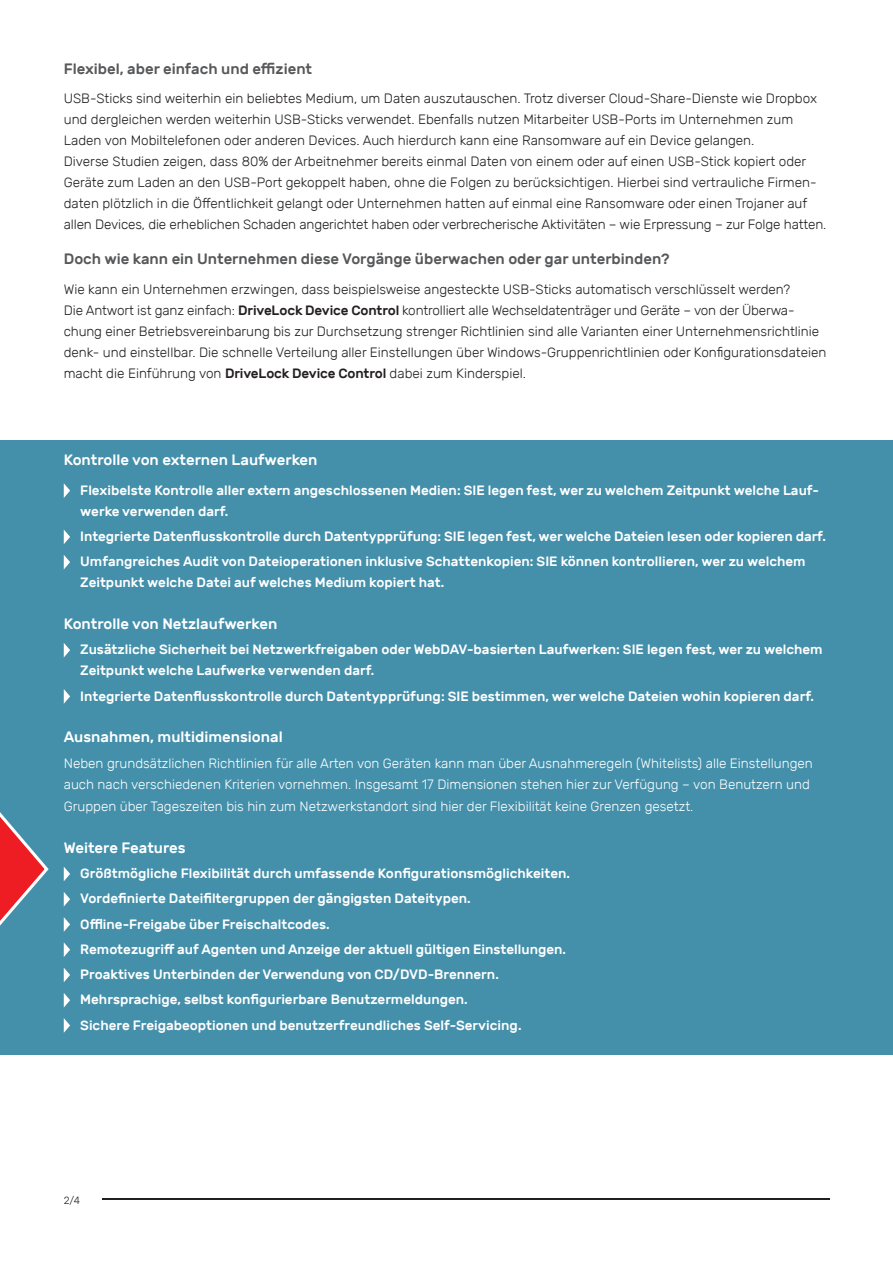
<style>
.page{position:relative;width:893px;height:1263px;background:#fff}
.page>*{position:absolute;margin:0;border:0;box-sizing:border-box;transform-origin:0 0}
.t1{font:500 15px "Rubik";color:#57585a}
.t2{font:500 15px "Rubik";color:#fff}
.t3{font:300 13.5px/21px "Rubik";color:#231f20}
.t4{font:500 13.5px/25.2px "Rubik";color:#fff}
.t5{font:300 13.5px/21px "Rubik";color:#fff}
.t6{font:300 10.5px "Rubik";color:#231f20}
.s1{font-weight:500}
</style>
<div class="page">
<div style="left:0;top:440px;width:893px;height:614px;background:#4490aa"></div>
<svg style="left:64px;top:483px;width:6px;height:15px"></svg>
<svg style="left:64px;top:530px;width:6px;height:14px"></svg>
<svg style="left:64px;top:555px;width:6px;height:14px"></svg>
<svg style="left:64px;top:643px;width:6px;height:14px"></svg>
<svg style="left:64px;top:689px;width:6px;height:15px"></svg>
<svg style="left:64px;top:867px;width:6px;height:14px"></svg>
<svg style="left:64px;top:892px;width:6px;height:14px"></svg>
<svg style="left:64px;top:917px;width:6px;height:15px"></svg>
<svg style="left:64px;top:942px;width:6px;height:15px"></svg>
<svg style="left:64px;top:968px;width:6px;height:14px"></svg>
<svg style="left:64px;top:993px;width:6px;height:14px"></svg>
<svg style="left:64px;top:1018px;width:6px;height:15px"></svg>
<svg style="left:0;top:812px;width:49px;height:114px"></svg>
<hr style="left:102px;top:1199px;width:727px;height:1px;background:#231f20">
<p class="t1" style="left:64px;top:60px;width:250px">Flexibel, aber einfach und effizient</p>
<p class="t3" style="left:64px;top:88px;width:764px">USB-Sticks sind weiterhin ein beliebtes Medium, um Daten auszutauschen. Trotz diverser Cloud-Share-Dienste wie Dropbox und dergleichen werden weiterhin USB-Sticks verwendet. Ebenfalls nutzen Mitarbeiter USB-Ports im Unternehmen zum Laden von Mobiltelefonen oder anderen Devices. Auch hierdurch kann eine Ransomware auf ein Device gelangen.<br>Diverse Studien zeigen, dass 80% der Arbeitnehmer bereits einmal Daten von einem oder auf einen USB-Stick kopiert oder Geräte zum Laden an den USB-Port gekoppelt haben, ohne die Folgen zu berücksichtigen. Hierbei sind vertrauliche Firmen&shy;daten plötzlich in die Öffentlichkeit gelangt oder Unternehmen hatten auf einmal eine Ransomware oder einen Trojaner auf allen Devices, die erheblichen Schaden angerichtet haben oder verbrecherische Aktivitäten – wie Erpressung – zur Folge hatten.</p>
<p class="t1" style="left:64px;top:251px;width:607px">Doch wie kann ein Unternehmen diese Vorgänge überwachen oder gar unterbinden?</p>
<p class="t3" style="left:64px;top:279px;width:764px">Wie kann ein Unternehmen erzwingen, dass beispielsweise angesteckte USB-Sticks automatisch verschlüsselt werden?<br>Die Antwort ist ganz einfach: <span class="s1">DriveLock Device Control</span> kontrolliert alle Wechseldatenträger und Geräte – von der Überwa&shy;chung einer Betriebsvereinbarung bis zur Durchsetzung strenger Richtlinien sind alle Varianten einer Unternehmensrichtlinie denk- und einstellbar. Die schnelle Verteilung aller Einstellungen über Windows-Gruppenrichtlinien oder Konfigurationsdateien macht die Einführung von <span class="s1">DriveLock Device Control</span> dabei zum Kinderspiel.</p>
<p class="t2" style="left:64px;top:452px;width:255px">Kontrolle von externen Laufwerken</p>
<p class="t4" style="left:80px;top:480px;width:740px;line-height:21px">Flexibelste Kontrolle aller extern angeschlossenen Medien: SIE legen fest, wer zu welchem Zeitpunkt welche Lauf&shy;werke verwenden darf.</p>
<p class="t4" style="left:80px;top:524px;width:747px">Integrierte Datenflusskontrolle durch Datentypprüfung: SIE legen fest, wer welche Dateien lesen oder kopieren darf.<br>Umfangreiches Audit von Dateioperationen inklusive Schattenkopien: SIE können kontrollieren, wer zu welchem</p>
<p class="t4" style="left:80px;top:570px;width:365px">Zeitpunkt welche Datei auf welches Medium kopiert hat.</p>
<p class="t2" style="left:64px;top:615px;width:215px">Kontrolle von Netzlaufwerken</p>
<p class="t4" style="left:80px;top:639px;width:744px;line-height:21px">Zusätzliche Sicherheit bei Netzwerkfreigaben oder WebDAV-basierten Laufwerken: SIE legen fest, wer zu welchem<br>Zeitpunkt welche Laufwerke verwenden darf.</p>
<p class="t4" style="left:80px;top:683px;width:735px">Integrierte Datenflusskontrolle durch Datentypprüfung: SIE bestimmen, wer welche Dateien wohin kopieren darf.</p>
<p class="t2" style="left:64px;top:729px;width:220px">Ausnahmen, multidimensional</p>
<p class="t5" style="left:64px;top:752px;width:751px">Neben grundsätzlichen Richtlinien für alle Arten von Geräten kann man über Ausnahmeregeln (Whitelists) alle Einstellungen auch nach verschiedenen Kriterien vornehmen. Insgesamt 17 Dimensionen stehen hier zur Verfügung – von Benutzern und</p>
<p class="t5" style="left:64px;top:796px;width:631px">Gruppen über Tageszeiten bis hin zum Netzwerkstandort sind hier der Flexibilität keine Grenzen gesetzt.</p>
<p class="t2" style="left:64px;top:839px;width:123px">Weitere Features</p>
<p class="t4" style="left:80px;top:861px;width:491px">Größtmögliche Flexibilität durch umfassende Konfigurationsmöglichkeiten.<br>Vordefinierte Dateifiltergruppen der gängigsten Dateitypen.<br>Offline-Freigabe über Freischaltcodes.<br>Remotezugriff auf Agenten und Anzeige der aktuell gültigen Einstellungen.<br>Proaktives Unterbinden der Verwendung von CD/DVD-Brennern.<br>Mehrsprachige, selbst konfigurierbare Benutzermeldungen.<br>Sichere Freigabeoptionen und benutzerfreundliches Self-Servicing.</p>
<p class="t6" style="left:64px;top:1194px;width:18px">2/4</p>
</div>
